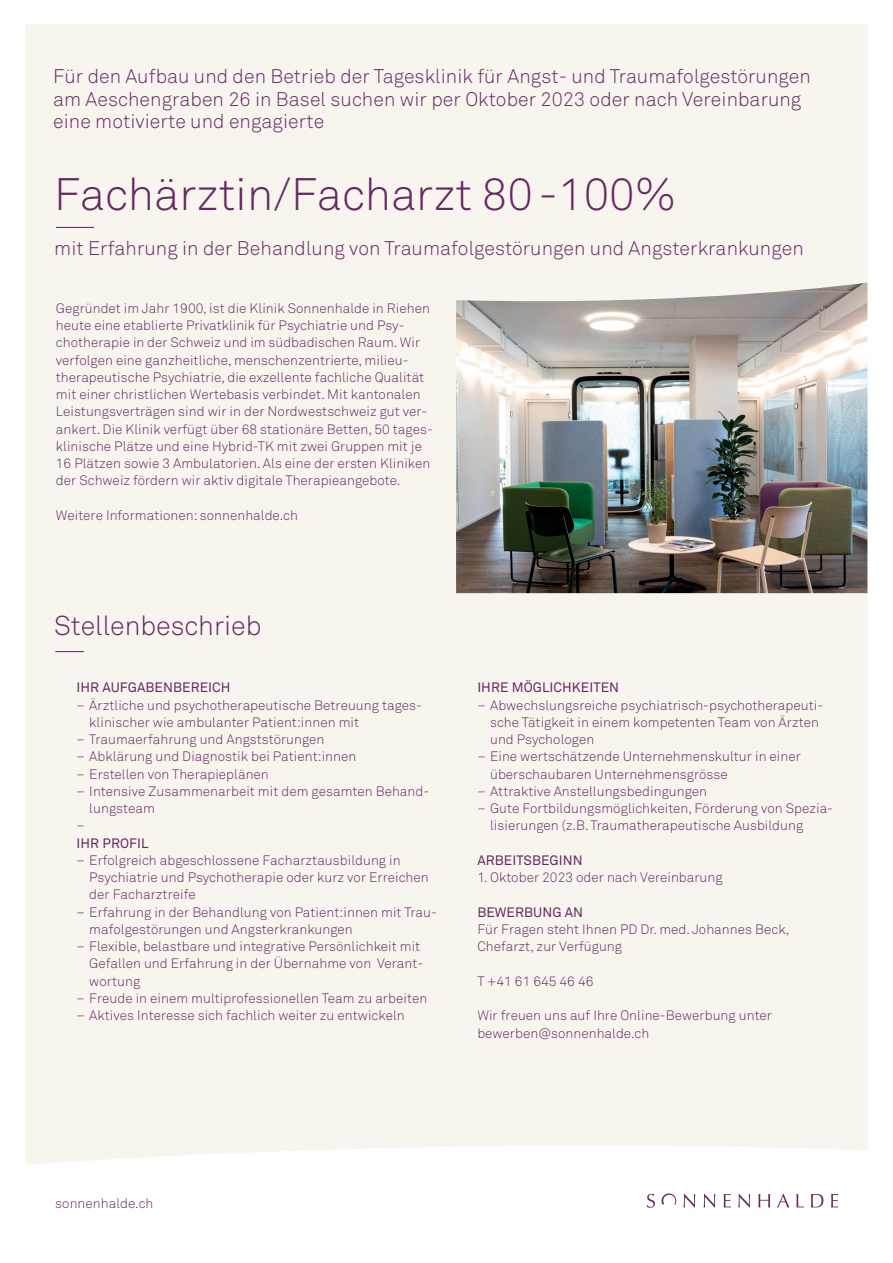
<style>
.page{position:relative;width:893px;height:1263px;background:#fff}
.page>*{position:absolute;margin:0;border:0;box-sizing:border-box;transform-origin:0 0}
.t1{font:45px "Akkurat Light Pro";color:#662962}
.t2{font:27px "Akkurat Light Pro";color:#662962}
.t3{font:19.5px/22.5px "Akkurat Light Pro";letter-spacing:.005em;color:#662962}
.t4{font:13.5px/17.2px "Akkurat Light Pro";letter-spacing:.005em;color:#662962}
.t5{font:13.5px "Akkurat Pro";letter-spacing:.005em;color:#662962}
</style>
<div class="page">
<div style="left:26px;top:25px;width:841px;height:1140px;background:#f8f4ee"></div>
<svg style="left:55px;top:651px;width:29px;height:1px"></svg>
<hr style="left:56px;top:227px;width:38px;height:1px;background:#662962">
<svg style="left:684px;top:1194px;width:11px;height:14px"></svg>
<svg style="left:704px;top:1194px;width:11px;height:14px"></svg>
<svg style="left:724px;top:1194px;width:7px;height:13px"></svg>
<svg style="left:738px;top:1194px;width:12px;height:14px"></svg>
<svg style="left:758px;top:1194px;width:12px;height:13px"></svg>
<svg style="left:777px;top:1194px;width:12px;height:13px"></svg>
<svg style="left:796px;top:1194px;width:8px;height:13px"></svg>
<svg style="left:811px;top:1194px;width:12px;height:13px"></svg>
<svg style="left:831px;top:1194px;width:7px;height:13px"></svg>
<svg style="left:647px;top:1193px;width:30px;height:15px"></svg>
<img style="left:456px;top:283px;width:411px;height:310px">
<h3 class="t3" style="left:53px;top:66px;width:759px">Für den Aufbau und den Betrieb der Tagesklinik für Angst- und Traumafolgestörungen am Aeschengraben 26 in Basel suchen wir per Oktober 2023 oder nach Vereinbarung eine motivierte und engagierte</h3>
<h1 class="t1" style="left:54px;top:168px;width:624px">Fachärztin/Facharzt 80-100%</h1>
<h3 class="t3" style="left:54px;top:237px;width:751px">mit Erfahrung in der Behandlung von Traumafolgestörungen und Angsterkrankungen</h3>
<p class="t4" style="left:56px;top:300px;width:378px">Gegründet im Jahr 1900, ist die Klinik Sonnenhalde in Riehen heute eine etablierte Privatklinik für Psychiatrie und Psy&shy;chotherapie in der Schweiz und im südbadischen Raum. Wir verfolgen eine ganzheitliche, menschenzentrierte, milieu&shy;therapeutische Psychiatrie, die exzellente fachliche Qualität mit einer christlichen Wertebasis verbindet. Mit kantonalen Leistungsverträgen sind wir in der Nordwestschweiz gut ver&shy;ankert. Die Klinik verfügt über 68 stationäre Betten, 50 tages&shy;klinische Plätze und eine Hybrid-TK mit zwei Gruppen mit je 16 Plätzen sowie 3 Ambulatorien. Als eine der ersten Kliniken der Schweiz fördern wir aktiv digitale Therapieangebote.</p>
<p class="t4" style="left:56px;top:507px;width:243px">Weitere Informationen: sonnenhalde.ch</p>
<h2 class="t2" style="left:54px;top:609px;width:209px">Stellenbeschrieb</h2>
<p class="t5" style="left:77px;top:680px;width:155px">IHR AUFGABENBEREICH</p>
<p class="t4" style="left:89px;top:696px;width:334px;text-indent:-13px">– Ärztliche und psychotherapeutische Betreuung tages&shy;klinischer wie ambulanter Patient:innen mit</p>
<p class="t4" style="left:77px;top:731px;width:249px">– Traumaerfahrung und Angststörungen</p>
<p class="t4" style="left:77px;top:748px;width:281px">– Abklärung und Diagnostik bei Patient:innen</p>
<p class="t4" style="left:77px;top:765px;width:194px">– Erstellen von Therapieplänen</p>
<p class="t4" style="left:77px;top:783px;width:354px">– Intensive Zusammenarbeit mit dem gesamten Behand-</p>
<p class="t4" style="left:89px;top:800px;width:67px">lungsteam</p>
<p class="t4" style="left:77px;top:817px;width:10px">–</p>
<p class="t5" style="left:77px;top:835px;width:73px">IHR PROFIL</p>
<p class="t4" style="left:89px;top:852px;width:341px;text-indent:-13px">– Erfolgreich abgeschlossene Facharztausbildung in<br>Psychiatrie und Psychotherapie oder kurz vor Erreichen der Facharztreife</p>
<p class="t4" style="left:89px;top:903px;width:349px;text-indent:-13px">– Erfahrung in der Behandlung von Patient:innen mit Trau&shy;mafolgestörungen und Angsterkrankungen</p>
<p class="t4" style="left:89px;top:938px;width:336px;text-indent:-13px">– Flexible, belastbare und integrative Persönlichkeit mit<br>Gefallen und Erfahrung in der Übernahme von Verant&shy;wortung</p>
<p class="t4" style="left:77px;top:990px;width:352px">– Freude in einem multiprofessionellen Team zu arbeiten</p>
<p class="t4" style="left:77px;top:1007px;width:330px">– Aktives Interesse sich fachlich weiter zu entwickeln</p>
<p class="t5" style="left:477px;top:680px;width:143px">IHRE MÖGLICHKEITEN</p>
<p class="t4" style="left:490px;top:697px;width:335px;text-indent:-13px">– Abwechslungsreiche psychiatrisch-psychotherapeuti&shy;sche Tätigkeit in einem kompetenten Team von Ärzten und Psychologen</p>
<p class="t4" style="left:490px;top:748px;width:312px;text-indent:-13px">– Eine wertschätzende Unternehmenskultur in einer überschaubaren Unternehmensgrösse</p>
<p class="t4" style="left:477px;top:783px;width:231px">– Attraktive Anstellungsbedingungen</p>
<p class="t4" style="left:490px;top:800px;width:345px;text-indent:-13px">– Gute Fortbildungsmöglichkeiten, Förderung von Spezia&shy;lisierungen (z.B. Traumatherapeutische Ausbildung</p>
<p class="t5" style="left:477px;top:852px;width:107px">ARBEITSBEGINN</p>
<p class="t4" style="left:477px;top:869px;width:247px">1. Oktober 2023 oder nach Vereinbarung</p>
<p class="t5" style="left:477px;top:904px;width:107px">BEWERBUNG AN</p>
<p class="t4" style="left:477px;top:921px;width:313px">Für Fragen steht Ihnen PD Dr. med. Johannes Beck,<br>Chefarzt, zur Verfügung</p>
<p class="t4" style="left:477px;top:973px;width:118px">T +41 61 645 46 46</p>
<p class="t4" style="left:477px;top:1007px;width:296px">Wir freuen uns auf Ihre Online-Bewerbung unter bewerben@sonnenhalde.ch</p>
<p class="t4" style="left:55px;top:1195px;width:100px">sonnenhalde.ch</p>
</div>
